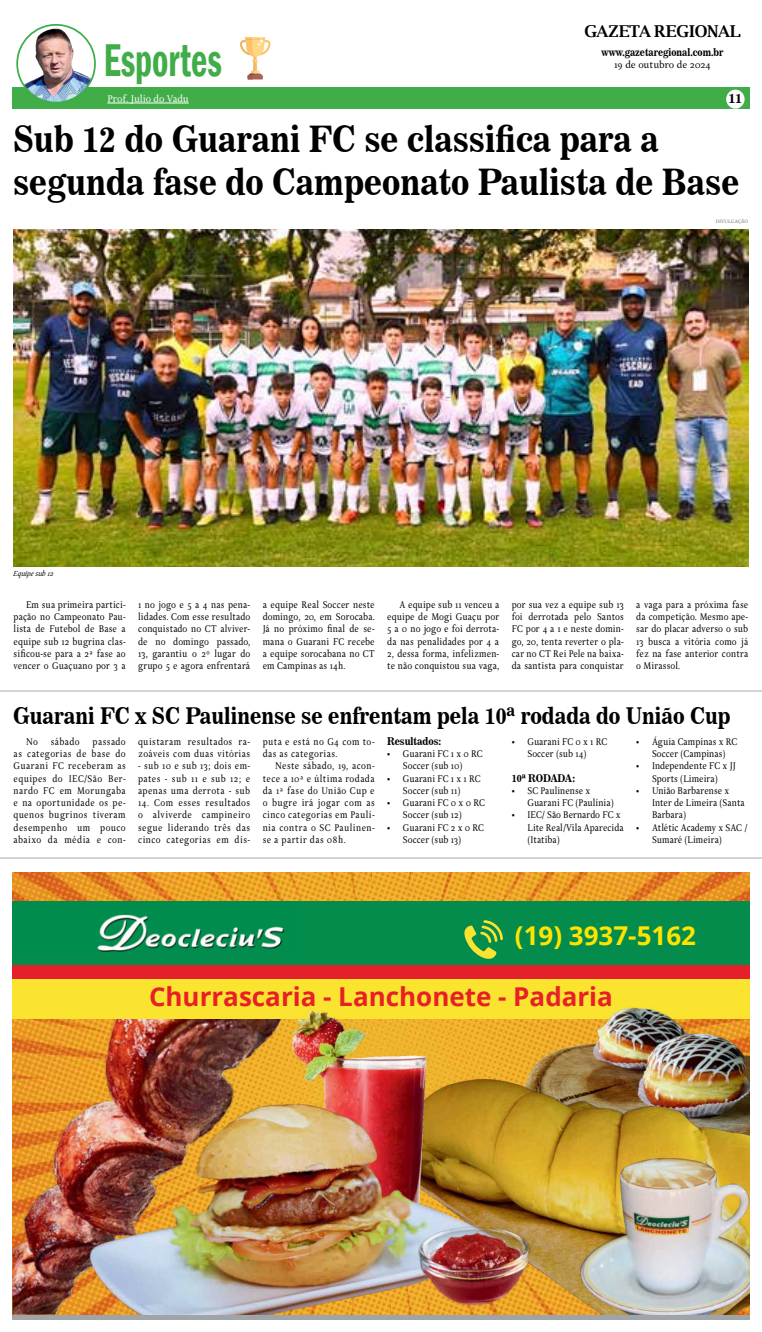
<style>
.page{position:relative;width:762px;height:1332px;background:#fff}
.page>*{position:absolute;margin:0;border:0;box-sizing:border-box;transform-origin:0 0}
.t1{font:600 condensed 47.25px "Franklin Gothic";color:#41ad49;scale:.75 1}
.t2{font:35.88px/42.9px "News 706 BT Bold C";color:#000;scale:.9 1}
.t3{font:700 25.99px "Open Sans";color:#e81f27}
.t4{font:700 25.99px "Open Sans";color:#ffe400}
.t5{font:22.75px "News 706 BT Bold C";color:#000;scale:.9 1}
.t6{font:700 16.36px "Luxi Serif";letter-spacing:-.02em;color:#000}
.t7{font:13.12px "News 706 BT Bold C";color:#000}
.t8{font:10.5px/12.2px "Delicato Pro";letter-spacing:.01em;color:#000;text-align:justify;scale:.9 1}
.t9{font:10.5px/12.2px "Delicato Pro";letter-spacing:.04em;color:#000;scale:.9 1}
.t10{font:10.5px "News 706 BT Bold C";color:#000;scale:.87 1}
.t11{font:10.5px "News 706 BT Bold C";color:#000;scale:.9 1}
.t12{font:10.5px "Delicato Pro";letter-spacing:-.015em;color:#000}
.t13{font:10.5px "Delicato Pro";letter-spacing:-.015em;color:#fff}
.t14{font:italic 7.88px "Delicato Pro";color:#000}
.t15{font:5.25px "Delicato Pro";color:#6d6e71}
</style>
<div class="page">
<div style="left:12px;top:1314px;width:737px;height:6px;background:#9fa4a6"></div>
<hr style="left:0;top:691px;width:761px;height:1px;background:#a7a9ac">
<div style="left:12px;top:87px;width:737px;height:22px;background:#41ad49"></div>
<svg style="left:240px;top:37px;width:30px;height:42px"></svg>
<hr style="left:107px;top:103px;width:82px;height:1px;background:#fff">
<img style="left:24px;top:29px;width:68px;height:71px">
<div style="left:16px;top:24px;width:80px;height:79px;border:2px solid #41ad49;border-radius:50%"></div>
<div style="left:726px;top:90px;width:18px;height:19px;background:#fff;border-radius:50%"></div>
<img style="left:381px;top:872px;width:368px;height:30px">
<div style="left:12px;top:902px;width:737px;height:79px;background:#048c4d"></div>
<img style="left:12px;top:872px;width:369px;height:214px">
<img style="left:12px;top:902px;width:289px;height:53px">
<div style="left:12px;top:974px;width:737px;height:44px;background:#fae430"></div>
<img style="left:483px;top:1007px;width:266px;height:13px">
<img style="left:483px;top:1020px;width:266px;height:294px">
<img style="left:279px;top:1010px;width:204px;height:76px">
<img style="left:12px;top:1086px;width:512px;height:228px">
<div style="left:12px;top:965px;width:737px;height:14px;background:#e3202c"></div>
<div style="left:12px;top:955px;width:737px;height:10px;background:#048c4d"></div>
<img style="left:419px;top:1226px;width:117px;height:80px">
<img style="left:554px;top:1146px;width:195px;height:168px">
<svg style="left:464px;top:920px;width:39px;height:39px"></svg>
<hr style="left:0;top:858px;width:761px;height:1px;background:#a7a9ac">
<img style="left:14px;top:229px;width:734px;height:337px">
<h1 class="t1" style="left:104px;top:29px;width:159px">Esportes</h1>
<p class="t13" style="left:107px;top:93px;width:83px">Prof. Julio do Vadu</p>
<h3 class="t6" style="left:584px;top:20px;width:158px">GAZETA REGIONAL</h3>
<p class="t10" style="left:601px;top:46px;width:142px">www.gazetaregional.com.br</p>
<p class="t12" style="left:614px;top:59px;width:98px">19 de outubro de 2024</p>
<p class="t7" style="left:728px;top:91px;width:15px">11</p>
<h2 class="t2" style="left:13px;top:118px;width:808px">Sub 12 do Guarani FC se classifica para a segunda fase do Campeonato Paulista de Base</h2>
<p class="t14" style="left:14px;top:569px;width:41px">Equipe sub 12</p>
<p class="t15" style="left:715px;top:218px;width:34px">DIVULGAÇÃO</p>
<p class="t8" style="left:14px;top:598px;width:126px;text-indent:12px">Em sua primeira partici&shy;pação no Campeonato Pau&shy;lista de Futebol de Base a equipe sub 12 bugrina clas&shy;sificou-se para a 2ª fase ao vencer o Guaçuano por 3 a</p>
<p class="t8" style="left:138px;top:599px;width:126px">1 no jogo e 5 a 4 nas pena&shy;lidades. Com esse resultado conquistado no CT alviver&shy;de no domingo passado, 13, garantiu o 2º lugar do grupo 5 e agora enfrentará</p>
<p class="t8" style="left:262px;top:599px;width:126px">a equipe Real Soccer neste domingo, 20, em Sorocaba.<br>Já no próximo final de se&shy;mana o Guarani FC recebe a equipe sorocabana no CT em Campinas as 14h.</p>
<p class="t8" style="left:387px;top:599px;width:126px;text-indent:12px">A equipe sub 11 venceu a equipe de Mogi Guaçu por 5 a 0 no jogo e foi derrota&shy;da nas penalidades por 4 a 2, dessa forma, infelizmen&shy;te não conquistou sua vaga,</p>
<p class="t8" style="left:511px;top:599px;width:126px">por sua vez a equipe sub 13 foi derrotada pelo Santos FC por 4 a 1 e neste domin&shy;go, 20, tenta reverter o pla&shy;car no CT Rei Pele na baixa&shy;da santista para conquistar</p>
<p class="t8" style="left:636px;top:599px;width:126px">a vaga para a próxima fase da competição. Mesmo ape&shy;sar do placar adverso o sub 13 busca a vitória como já fez na fase anterior contra o Mirassol.</p>
<h3 class="t5" style="left:13px;top:702px;width:798px">Guarani FC x SC Paulinense se enfrentam pela 10ª rodada do União Cup</h3>
<p class="t8" style="left:14px;top:736px;width:126px;text-indent:12px">No sábado passado as categorias de base do Guarani FC receberam as equipes do IEC/São Ber&shy;nardo FC em Morungaba e na oportunidade os pe&shy;quenos bugrinos tiveram desempenho um pouco abaixo da média e con-</p>
<p class="t9" style="left:138px;top:736px;width:126px">quistaram resultados ra&shy;zoáveis com duas vitórias</p>
<p class="t8" style="left:138px;top:760px;width:126px">- sub 10 e sub 13; dois em&shy;pates - sub 11 e sub 12; e apenas uma derrota - sub</p>
<p class="t8" style="left:138px;top:797px;width:126px">14. Com esses resultados o alviverde campineiro segue liderando três das cinco categorias em dis-</p>
<p class="t9" style="left:262px;top:736px;width:126px">puta e está no G4 com to&shy;das as categorias.</p>
<p class="t8" style="left:262px;top:760px;width:126px;text-indent:12px">Neste sábado, 19, acon&shy;tece a 10ª e última rodada da 1ª fase do União Cup e o bugre irá jogar com as cinco categorias em Paulí&shy;nia contra o SC Paulinen&shy;se a partir das 08h.</p>
<p class="t11" style="left:387px;top:735px;width:62px">Resultados:</p>
<p class="t8" style="left:387px;top:748px;width:108px;text-align:center">• Guarani FC 1 x 0 RC<br>Soccer (sub 10)</p>
<p class="t8" style="left:387px;top:772px;width:105px;text-align:center">• Guarani FC 1 x 1 RC<br>Soccer (sub 11)</p>
<p class="t8" style="left:403px;top:797px;width:93px;text-indent:-16px">• Guarani FC 0 x 0 RC<br>Soccer (sub 12)</p>
<p class="t8" style="left:403px;top:821px;width:92px;text-indent:-16px">• Guarani FC 2 x 0 RC<br>Soccer (sub 13)</p>
<p class="t8" style="left:511px;top:736px;width:108px;text-align:center">• Guarani FC 0 x 1 RC<br>Soccer (sub 14)</p>
<p class="t11" style="left:511px;top:772px;width:72px">10ª RODADA:</p>
<p class="t8" style="left:527px;top:785px;width:97px;text-indent:-16px">• SC Paulinense x<br>Guarani FC (Paulínia)</p>
<p class="t8" style="left:527px;top:809px;width:108px;text-align:left;text-indent:-16px">• IEC/ São Bernardo FC x<br>Lite Real/Vila Aparecida (Itatiba)</p>
<p class="t8" style="left:636px;top:736px;width:114px;text-align:center">• Águia Campinas x RC<br>Soccer (Campinas)</p>
<p class="t8" style="left:636px;top:760px;width:112px;text-align:center">• Independente FC x JJ<br>Sports (Limeira)</p>
<p class="t8" style="left:652px;top:785px;width:105px;text-align:left;text-indent:-16px">• União Barbarense x<br>Inter de Limeira (Santa<br>Barbara)</p>
<p class="t8" style="left:652px;top:821px;width:108px;text-indent:-16px">• Atlétic Academy x SAC /<br>Sumaré (Limeira)</p>
<h3 class="t4" style="left:515px;top:917px;width:183px">(19) 3937-5162</h3>
<h3 class="t3" style="left:149px;top:978px;width:465px">Churrascaria - Lanchonete - Padaria</h3>
</div>
